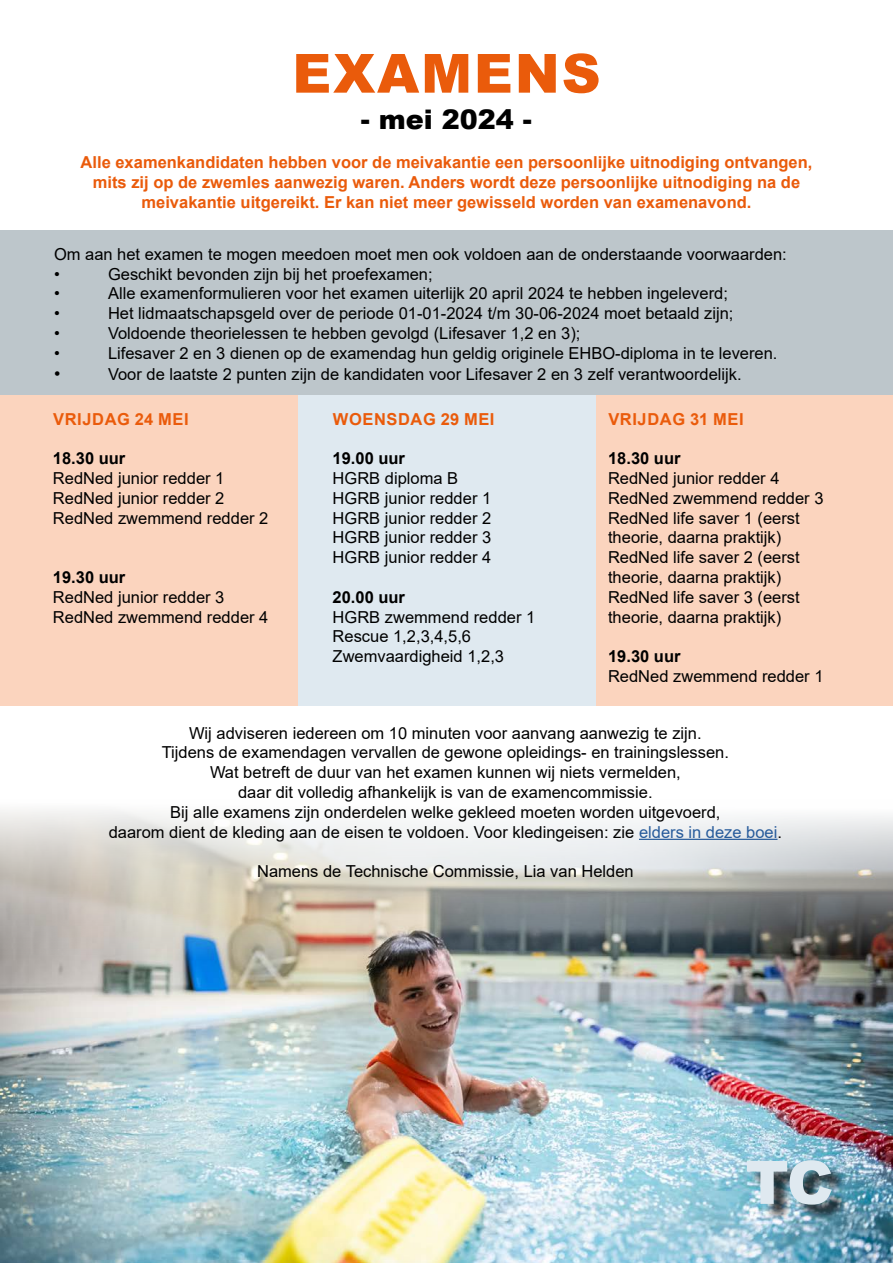
<style>
.page{position:relative;width:893px;height:1263px;background:#fff}
.page>*{position:absolute;margin:0;border:0;box-sizing:border-box;transform-origin:0 0}
.t1{font:900 60px "Arial";color:#dfe9f0}
.t2{font:900 54px "Arial";letter-spacing:.035em;color:#ea5b0b}
.t3{font:900 27px "Arial";color:#000}
.t4{font:18px "Arial";color:#000}
.t5{font:16.5px/19.8px "Arial";color:#000}
.t6{font:700 16.5px/19.8px "Arial";color:#ea5b0b;text-align:center}
.t7{font:700 16.5px "Arial";color:#000}
.t8{font:700 16.5px "Arial";letter-spacing:.035em;color:#ea5b0b}
.s1{color:#275b9b}
</style>
<div class="page">
<img style="left:0;top:810px;width:893px;height:453px">
<div style="left:0;top:230px;width:893px;height:165px;background:#bdc6cb"></div>
<hr style="left:639px;top:839px;width:138px;height:1px;background:#275b9b">
<div style="left:0;top:395px;width:298px;height:311px;background:#fbd4be"></div>
<div style="left:298px;top:395px;width:299px;height:311px;background:#dfe9f0"></div>
<div style="left:597px;top:395px;width:296px;height:311px;background:#fbd4be"></div>
<div style="left:750px;top:1163px;width:99px;height:60px;background:#000;opacity:.75"></div>
<h2 class="t2" style="left:292px;top:34px;width:310px">EXAMENS</h2>
<h3 class="t3" style="left:361px;top:99px;width:172px">- mei 2024 -</h3>
<p class="t6" style="left:81px;top:153px;width:733px">Alle examenkandidaten hebben voor de meivakantie een persoonlijke uitnodiging ontvangen, mits zij op de zwemles aanwezig waren. Anders wordt deze persoonlijke uitnodiging na de meivakantie uitgereikt. Er kan niet meer gewisseld worden van examenavond.</p>
<p class="t5" style="left:54px;top:244px;width:734px">Om aan het examen te mogen meedoen moet men ook voldoen aan de onderstaande voorwaarden: •</p>
<p class="t5" style="left:108px;top:264px;width:326px">Geschikt bevonden zijn bij het proefexamen;</p>
<p class="t5" style="left:54px;top:283px;width:7px">•</p>
<p class="t5" style="left:108px;top:283px;width:621px">Alle examenformulieren voor het examen uiterlijk 20 april 2024 te hebben ingeleverd;</p>
<p class="t5" style="left:54px;top:303px;width:7px">•</p>
<p class="t5" style="left:108px;top:303px;width:627px">Het lidmaatschapsgeld over de periode 01-01-2024 t/m 30-06-2024 moet betaald zijn;</p>
<p class="t5" style="left:54px;top:323px;width:7px">•</p>
<p class="t5" style="left:108px;top:323px;width:474px">Voldoende theorielessen te hebben gevolgd (Lifesaver 1,2 en 3);</p>
<p class="t5" style="left:54px;top:343px;width:7px">•</p>
<p class="t5" style="left:108px;top:343px;width:671px">Lifesaver 2 en 3 dienen op de examendag hun geldig originele EHBO-diploma in te leveren.</p>
<p class="t4" style="left:54px;top:362px;width:8px">•</p>
<p class="t5" style="left:108px;top:364px;width:635px">Voor de laatste 2 punten zijn de kandidaten voor Lifesaver 2 en 3 zelf verantwoordelijk.</p>
<p class="t8" style="left:53px;top:407px;width:137px">VRIJDAG 24 MEI</p>
<p class="t7" style="left:53px;top:447px;width:74px">18.30 uur</p>
<p class="t5" style="left:53px;top:468px;width:217px">RedNed junior redder 1<br>RedNed junior redder 2<br>RedNed zwemmend redder 2</p>
<p class="t8" style="left:333px;top:407px;width:163px">WOENSDAG 29 MEI</p>
<p class="t7" style="left:333px;top:447px;width:74px">19.00 uur</p>
<p class="t5" style="left:333px;top:468px;width:160px">HGRB diploma B<br>HGRB junior redder 1<br>HGRB junior redder 2<br>HGRB junior redder 3<br>HGRB junior redder 4</p>
<p class="t7" style="left:333px;top:585px;width:74px">20.00 uur</p>
<p class="t5" style="left:333px;top:607px;width:204px">HGRB zwemmend redder 1<br>Rescue 1,2,3,4,5,6<br>Zwemvaardigheid 1,2,3</p>
<p class="t8" style="left:608px;top:407px;width:137px">VRIJDAG 31 MEI</p>
<p class="t7" style="left:608px;top:447px;width:74px">18.30 uur</p>
<p class="t5" style="left:608px;top:468px;width:217px">RedNed junior redder 4<br>RedNed zwemmend redder 3<br>RedNed life saver 1 (eerst theorie, daarna praktijk)<br>RedNed life saver 2 (eerst theorie, daarna praktijk)<br>RedNed life saver 3 (eerst theorie, daarna praktijk)</p>
<p class="t7" style="left:608px;top:645px;width:74px">19.30 uur</p>
<p class="t5" style="left:608px;top:666px;width:217px">RedNed zwemmend redder 1</p>
<p class="t7" style="left:53px;top:565px;width:74px">19.30 uur</p>
<p class="t5" style="left:53px;top:587px;width:217px">RedNed junior redder 3<br>RedNed zwemmend redder 4</p>
<p class="t5" style="left:109px;top:723px;width:675px;text-align:center">Wij adviseren iedereen om 10 minuten voor aanvang aanwezig te zijn.<br>Tijdens de examendagen vervallen de gewone opleidings- en trainingslessen.<br>Wat betreft de duur van het examen kunnen wij niets vermelden,<br>daar dit volledig afhankelijk is van de examencommissie.<br>Bij alle examens zijn onderdelen welke gekleed moeten worden uitgevoerd,<br>daarom dient de kleding aan de eisen te voldoen. Voor kledingeisen: zie <span class="s1">elders in deze boei</span>.</p>
<p class="t5" style="left:257px;top:861px;width:378px">Namens de Technische Commissie, Lia van Helden</p>
<h1 class="t1" style="left:745px;top:1139px;width:89px">TC</h1>
</div>
